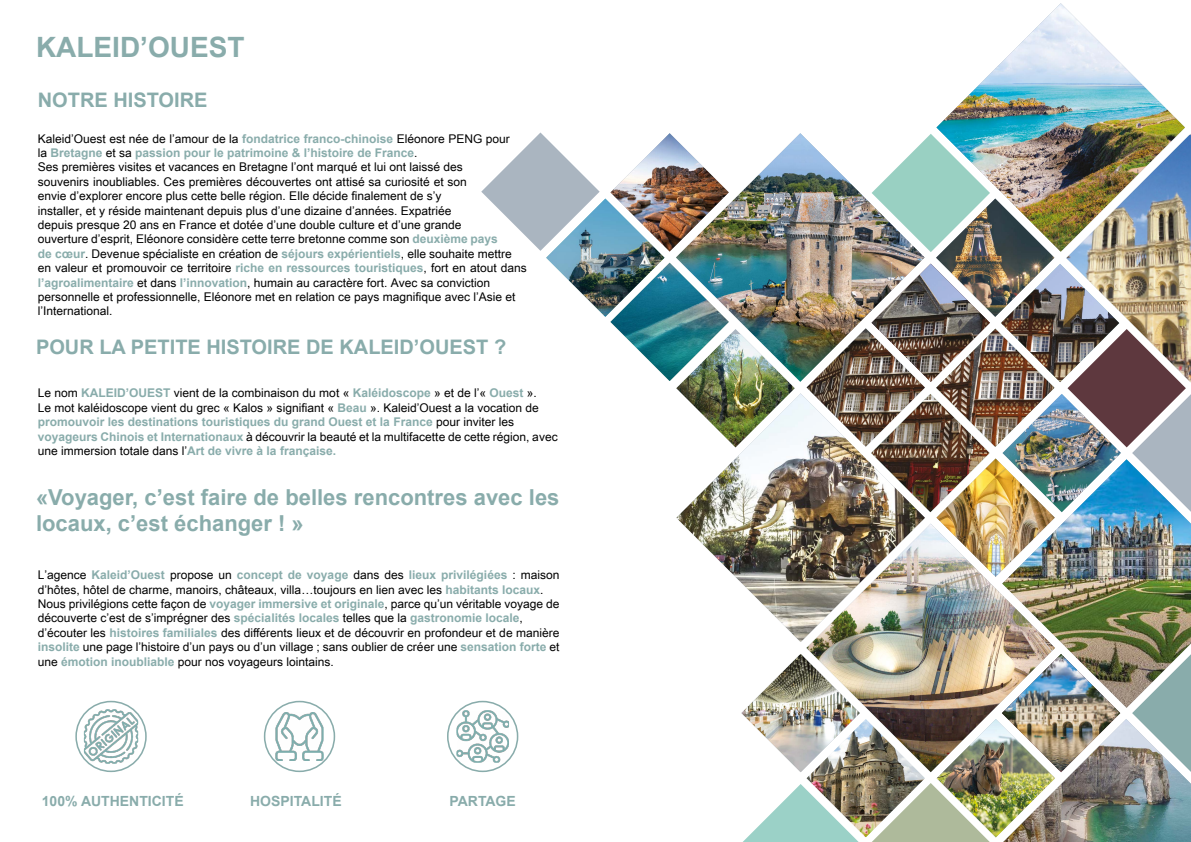
<style>
.page{position:relative;width:1191px;height:842px;background:#fff}
.page>*{position:absolute;margin:0;border:0;box-sizing:border-box;transform-origin:0 0}
.t1{font:700 28px "Arial";color:#89acab}
.t2{font:700 22px/26px "Arial";color:#89acab}
.t3{font:700 20px "Arial";color:#89acab}
.t4{font:700 14px "Arial";color:#89acab}
.t5{font:12px/14.4px "Arial Unicode MS";color:#000}
.t6{font:700 12px "Arial";color:#89acab}
.s1{font-family:"Arial";font-weight:700;color:#89acab}
.s2{font-family:"Arial Unicode MS";font-weight:400;color:#000}
</style>
<div class="page">
<img style="left:84px;top:709px;width:54px;height:55px">
<div style="left:75px;top:701px;width:72px;height:71px;border:2px solid #89acab;border-radius:50%"></div>
<img style="left:794px;top:133px;width:12px;height:249px">
<img style="left:936px;top:3px;width:249px;height:131px">
<img style="left:676px;top:393px;width:130px;height:249px">
<img style="left:806px;top:577px;width:196px;height:77px">
<img style="left:1002px;top:577px;width:189px;height:77px">
<img style="left:481px;top:132px;width:313px;height:315px">
<img style="left:610px;top:133px;width:119px;height:119px">
<img style="left:806px;top:134px;width:385px;height:443px">
<img style="left:741px;top:654px;width:450px;height:188px">
<img style="left:806px;top:719px;width:119px;height:118px">
<img style="left:276px;top:712px;width:47px;height:49px">
<div style="left:264px;top:701px;width:71px;height:71px;border:2px solid #89acab;border-radius:50%"></div>
<img style="left:456px;top:710px;width:53px;height:53px">
<div style="left:447px;top:701px;width:71px;height:71px;border:2px solid #89acab;border-radius:50%"></div>
<h1 class="t1" style="left:36px;top:29px;width:210px">KALEID’OUEST</h1>
<h3 class="t3" style="left:38px;top:87px;width:171px">NOTRE HISTOIRE</h3>
<p class="t5" style="left:38px;top:131px;width:473px">Kaleid’Ouest est née de l’amour de la <span class="s1">fondatrice franco-chinoise</span> Eléonore PENG pour</p>
<p class="t6" style="left:38px;top:145px;width:381px"><span class="s2">la</span> Bretagne <span class="s2">et sa</span> passion pour le patrimoine &amp; l’histoire de France<span class="s2">.</span></p>
<p class="t5" style="left:38px;top:160px;width:490px">Ses premières visites et vacances en Bretagne l’ont marqué et lui ont laissé des<br>souvenirs inoubliables. Ces premières découvertes ont attisé sa curiosité et son<br>envie d’explorer encore plus cette belle région. Elle décide finalement de s’y<br>installer, et y réside maintenant depuis plus d’une dizaine d’années. Expatriée<br>depuis presque 20 ans en France et dotée d’une double culture et d’une grande<br>ouverture d’esprit, Eléonore considère cette terre bretonne comme son <span class="s1">deuxième pays<br>de cœur</span>. Devenue spécialiste en création de <span class="s1">séjours expérientiels</span>, elle souhaite mettre en valeur et promouvoir ce territoire <span class="s1">riche en ressources touristiques</span>, fort en atout dans <span class="s1">l’agroalimentaire</span> et dans <span class="s1">l’innovation</span>, humain au caractère fort. Avec sa conviction personnelle et professionnelle, Eléonore met en relation ce pays magnifique avec l’Asie et l’International.</p>
<h3 class="t3" style="left:36px;top:334px;width:472px">POUR LA PETITE HISTOIRE DE KALEID’OUEST ?</h3>
<p class="t5" style="left:38px;top:386px;width:502px">Le nom <span class="s1">KALEID’OUEST</span> vient de la combinaison du mot « <span class="s1">Kaléidoscope</span> » et de l’« <span class="s1">Ouest</span> ».<br>Le mot kaléidoscope vient du grec « Kalos » signifiant « <span class="s1">Beau</span> ». Kaleid’Ouest a la vocation de</p>
<p class="t6" style="left:38px;top:414px;width:478px">promouvoir les destinations touristiques du grand Ouest et la France <span class="s2">pour inviter les</span></p>
<p class="t5" style="left:38px;top:429px;width:521px"><span class="s1">voyageurs Chinois et Internationaux</span> à découvrir la beauté et la multifacette de cette région, avec une immersion totale dans l’<span class="s1">Art de vivre à la française.</span></p>
<h2 class="t2" style="left:36px;top:485px;width:525px">«Voyager, c’est faire de belles rencontres avec les locaux, c’est échanger ! »</h2>
<p class="t6" style="left:38px;top:567px;width:523px"><span class="s2">L’agence</span> Kaleid’Ouest <span class="s2">propose un</span> concept de voyage <span class="s2">dans des</span> lieux privilégiées <span class="s2">: maison</span></p>
<p class="t5" style="left:38px;top:582px;width:523px">d’hôtes, hôtel de charme, manoirs, châteaux, villa…toujours en lien avec les <span class="s1">habitants locaux</span>.<br>Nous privilégions cette façon de <span class="s1">voyager immersive et originale</span>, parce qu’un véritable voyage de découverte c’est de s’imprégner des <span class="s1">spécialités locales</span> telles que la <span class="s1">gastronomie locale</span>, d’écouter les <span class="s1">histoires familiales</span> des différents lieux et de découvrir en profondeur et de manière <span class="s1">insolite</span> une page l’histoire d’un pays ou d’un village ; sans oublier de créer une <span class="s1">sensation forte</span> et une <span class="s1">émotion inoubliable</span> pour nos voyageurs lointains.</p>
<p class="t4" style="left:42px;top:792px;width:143px">100% AUTHENTICITÉ</p>
<p class="t4" style="left:250px;top:792px;width:93px">HOSPITALITÉ</p>
<p class="t4" style="left:449px;top:792px;width:68px">PARTAGE</p>
</div>
